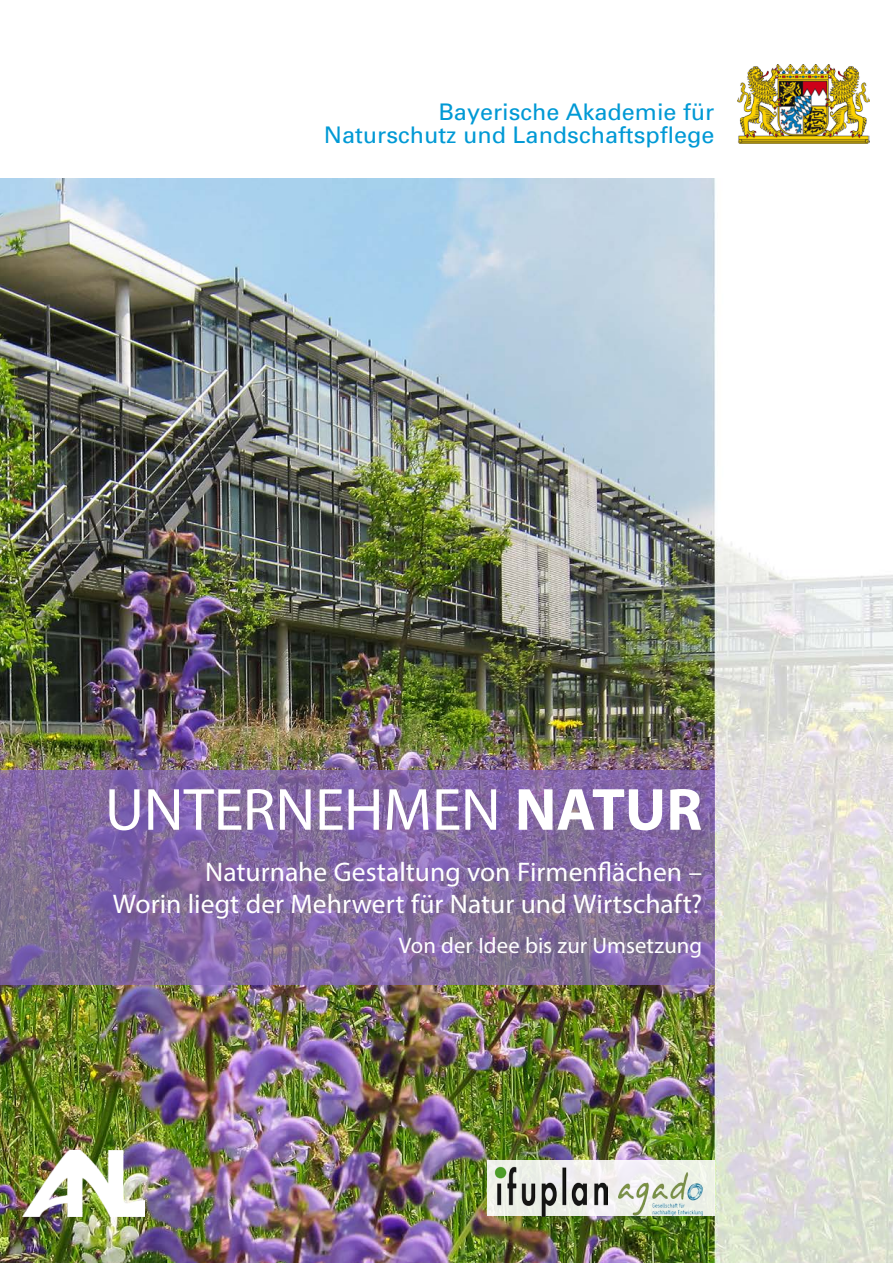
<style>
.page{position:relative;width:893px;height:1263px;background:#fff}
.page>*{position:absolute;margin:0;border:0;box-sizing:border-box;transform-origin:0 0}
.P2__Zusammenfassung{font:60px "Myriad Pro";letter-spacing:-.005em;color:#fff}
.P2__Zusammenfassung-2{font:27px/32.7px "Myriad Pro";color:#fff;text-align:right}
.t1{font:22.95px/23.2px "Univers";color:#0099d5;text-align:right}
.P2__Zusammenfassung-3{font:22.5px "Myriad Pro";letter-spacing:.005em;color:#fff}
.s1{font-weight:700}
</style>
<div class="page">
<img style="left:0;top:179px;width:893px;height:1084px">
<svg style="left:487px;top:1160px;width:227px;height:56px;fill:#f0f1ea"></svg>
<svg style="left:0;top:770px;width:714px;height:214px;background:#836aa1"></svg>
<img style="left:738px;top:64px;width:131px;height:79px">
<img style="left:23px;top:1150px;width:121px;height:66px">
<img style="left:495px;top:1167px;width:113px;height:49px">
<img style="left:619px;top:1172px;width:85px;height:44px">
<p class="t1" style="left:324px;top:101px;width:392px">Bayerische Akademie für<br>Naturschutz und Landschaftspflege</p>
<p class="P2__Zusammenfassung" style="left:105px;top:773px;width:599px">UNTERNEHMEN <span class="s1">NATUR</span></p>
<p class="P2__Zusammenfassung-2" style="left:113px;top:855px;width:591px">Naturnahe Gestaltung von Firmenflächen –<br>Worin liegt der Mehrwert für Natur und Wirtschaft?</p>
<p class="P2__Zusammenfassung-3" style="left:399px;top:931px;width:305px">Von der Idee bis zur Umsetzung</p>
</div>
